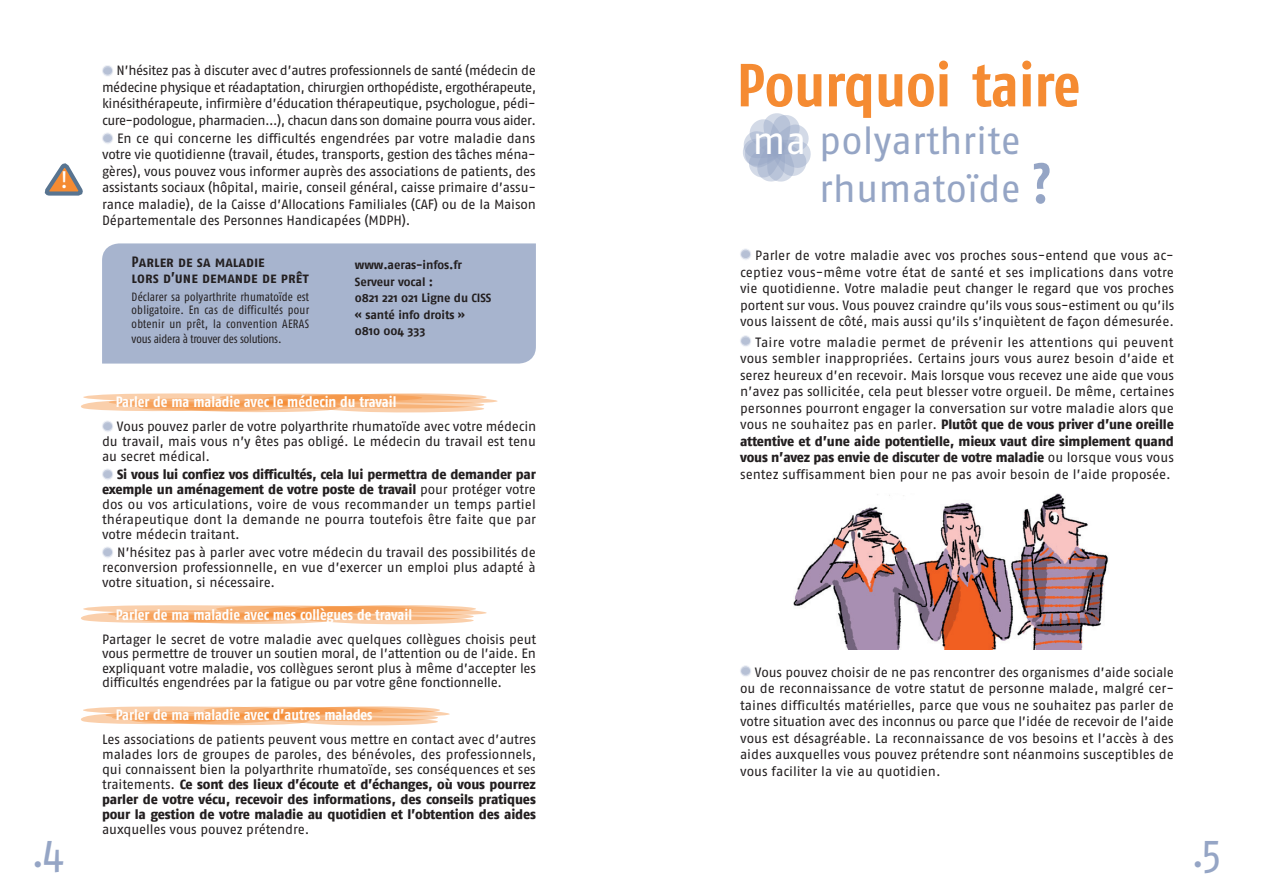
<style>
.page{position:relative;width:1276px;height:893px;background:#fff}
.page>*{position:absolute;margin:0;border:0;box-sizing:border-box;transform-origin:0 0}
.t1{font:700 60.6px "Fago Co";letter-spacing:-.005em;color:#f58b32}
.t2{font:46.5px "Fago Co Caps";color:#95a5c5}
.t3{font:38.25px/47.8px "Fago No";color:#95a5c5}
.t4{font:24px "Fago No";color:#fff}
.t5{font:700 15px "Fago Co";letter-spacing:-.005em;color:#fff}
.t6{font:15px/16.5px "Fago Co Bold Caps";color:#231f20}
.t7{font:13.5px/16.5px "Fago No";letter-spacing:-.01em;color:#231f20;text-align:justify}
.t8{font:12px/13.5px "Fago Co Lf";letter-spacing:.015em;color:#231f20;text-align:justify}
.t9{font:700 12px/16.5px "Fago No";letter-spacing:-.01em;color:#231f20}
.t10{font:12px "Fago Co Lf";letter-spacing:-.01em;color:#231f20}
.s1{color:#fff}
.s2{font-family:"Fago Co";font-weight:700;font-size:55.5px}
.s3{font-weight:800}
</style>
<div class="page">
<img style="left:793px;top:493px;width:316px;height:156px">
<svg style="left:743px;top:113px;width:68px;height:69px"></svg>
<svg style="left:81px;top:393px;width:417px;height:20px;background:#f8c295"></svg>
<svg style="left:81px;top:605px;width:406px;height:20px;background:#f8c295"></svg>
<svg style="left:81px;top:706px;width:369px;height:20px;background:#f8c295"></svg>
<svg style="left:44px;top:163px;width:38px;height:33px"></svg>
<div style="left:103px;top:65px;width:10px;height:10px;background:#f6f7fa;border-radius:50%"></div>
<div style="left:102px;top:67px;width:11px;height:10px;border:1px solid #e2e6f0;border-radius:50%"></div>
<svg style="left:102px;top:65px;width:10px;height:10px"></svg>
<div style="left:102px;top:65px;width:11px;height:10px;border:1px solid #e2e6f0;border-radius:50%"></div>
<div style="left:103px;top:133px;width:10px;height:10px;background:#f0f2f6;border-radius:50%"></div>
<div style="left:103px;top:134px;width:10px;height:10px;background:#f6f7fa;border-radius:50%"></div>
<div style="left:102px;top:134px;width:11px;height:10px;border:1px solid #e2e6f0;border-radius:50%"></div>
<svg style="left:102px;top:133px;width:10px;height:10px"></svg>
<div style="left:102px;top:133px;width:11px;height:10px;border:1px solid #e2e6f0;border-radius:50%"></div>
<div style="left:103px;top:421px;width:10px;height:10px;background:#f0f2f7;border-radius:50%"></div>
<div style="left:103px;top:422px;width:10px;height:10px;background:#f6f7fa;border-radius:50%"></div>
<div style="left:102px;top:422px;width:11px;height:10px;border:1px solid #e2e6f0;border-radius:50%"></div>
<svg style="left:102px;top:421px;width:10px;height:10px"></svg>
<div style="left:102px;top:421px;width:11px;height:10px;border:1px solid #e2e6f0;border-radius:50%"></div>
<div style="left:103px;top:469px;width:10px;height:10px;background:#f0f2f7;border-radius:50%"></div>
<div style="left:103px;top:470px;width:10px;height:10px;background:#f6f7fa;border-radius:50%"></div>
<div style="left:102px;top:470px;width:11px;height:10px;border:1px solid #e2e6f0;border-radius:50%"></div>
<svg style="left:102px;top:469px;width:10px;height:10px"></svg>
<div style="left:102px;top:469px;width:11px;height:10px;border:1px solid #e2e6f0;border-radius:50%"></div>
<div style="left:103px;top:547px;width:10px;height:10px;background:#f0f2f7;border-radius:50%"></div>
<div style="left:103px;top:548px;width:10px;height:10px;background:#f6f7fa;border-radius:50%"></div>
<div style="left:102px;top:548px;width:11px;height:10px;border:1px solid #e2e6f0;border-radius:50%"></div>
<svg style="left:102px;top:547px;width:10px;height:10px"></svg>
<div style="left:102px;top:547px;width:11px;height:10px;border:1px solid #e2e6f0;border-radius:50%"></div>
<div style="left:102px;top:243px;width:434px;height:121px;background:#a7b4ce"></div>
<div style="left:740px;top:249px;width:11px;height:10px;border:1px solid #e2e6f0;border-radius:50%"></div>
<div style="left:740px;top:250px;width:11px;height:10px;border:1px solid #e2e6f0;border-radius:50%"></div>
<div style="left:740px;top:249px;width:10px;height:10px;background:#b6c0d5;border-radius:50%"></div>
<div style="left:740px;top:249px;width:10px;height:10px;border:1px solid #e2e6f0;border-radius:50%"></div>
<div style="left:740px;top:335px;width:11px;height:10px;border:1px solid #e2e6f0;border-radius:50%"></div>
<div style="left:740px;top:337px;width:11px;height:10px;background:#d6dbe8;border-radius:50%"></div>
<div style="left:740px;top:337px;width:11px;height:10px;border:1px solid #e2e6f0;border-radius:50%"></div>
<svg style="left:740px;top:336px;width:10px;height:9px"></svg>
<div style="left:740px;top:335px;width:10px;height:10px;border:1px solid #e2e6f0;border-radius:50%"></div>
<div style="left:740px;top:665px;width:11px;height:10px;border:1px solid #e2e6f0;border-radius:50%"></div>
<div style="left:740px;top:667px;width:11px;height:10px;background:#d6dbe8;border-radius:50%"></div>
<div style="left:740px;top:667px;width:11px;height:10px;border:1px solid #e2e6f0;border-radius:50%"></div>
<svg style="left:740px;top:666px;width:10px;height:9px"></svg>
<div style="left:740px;top:665px;width:10px;height:10px;border:1px solid #e2e6f0;border-radius:50%"></div>
<h3 class="t4" style="left:60px;top:166px;width:10px">!</h3>
<p class="t7" style="left:102px;top:62px;width:435px;text-indent:15px">N’hésitez pas à discuter avec d’autres professionnels de santé (médecin de médecine physique et réadaptation, chirurgien orthopédiste, ergothérapeute, kinésithérapeute, infirmière d’éducation thérapeutique, psychologue, pédi&shy;cure-podologue, pharmacien…), chacun dans son domaine pourra vous aider.</p>
<p class="t7" style="left:102px;top:130px;width:435px;text-indent:15px">En ce qui concerne les difficultés engendrées par votre maladie dans votre vie quotidienne (travail, études, transports, gestion des tâches ména&shy;gères), vous pouvez vous informer auprès des associations de patients, des assistants sociaux (hôpital, mairie, conseil général, caisse primaire d’assu&shy;rance maladie), de la Caisse d’Allocations Familiales (CAF) ou de la Maison Départementale des Personnes Handicapées (MDPH).</p>
<h1 class="t1" style="left:737px;top:50px;width:345px">Pourquoi taire</h1>
<h3 class="t3" style="left:819px;top:117px;width:233px;text-indent:-67px"><span class="s1">ma</span> polyarthrite rhumatoïde <span class="s2">?</span></h3>
<p class="t9" style="left:355px;top:256px;width:138px">www.aeras-infos.fr<br>Serveur vocal :<br>0821 221 021 Ligne du CISS « santé info droits »<br>0810 004 333</p>
<p class="t7" style="left:740px;top:247px;width:436px;text-indent:15px">Parler de votre maladie avec vos proches sous-entend que vous ac&shy;ceptiez vous-même votre état de santé et ses implications dans votre vie quotidienne. Votre maladie peut changer le regard que vos proches portent sur vous. Vous pouvez craindre qu’ils vous sous-estiment ou qu’ils vous laissent de côté, mais aussi qu’ils s’inquiètent de façon démesurée.</p>
<p class="t7" style="left:740px;top:334px;width:436px;text-indent:15px">Taire votre maladie permet de prévenir les attentions qui peuvent vous sembler inappropriées. Certains jours vous aurez besoin d’aide et serez heureux d’en recevoir. Mais lorsque vous recevez une aide que vous n’avez pas sollicitée, cela peut blesser votre orgueil. De même, certaines personnes pourront engager la conversation sur votre maladie alors que vous ne souhaitez pas en parler. <span class="s3">Plutôt que de vous priver d’une oreille attentive et d’une aide potentielle, mieux vaut dire simplement quand vous n’avez pas envie de discuter de votre maladie</span> ou lorsque vous vous sentez suffisamment bien pour ne pas avoir besoin de l’aide proposée.</p>
<p class="t6" style="left:132px;top:253px;width:178px">Parler de sa maladie<br>lors d’une demande de prêt</p>
<p class="t8" style="left:132px;top:290px;width:179px">Déclarer sa polyarthrite rhumatoïde est obligatoire. En cas de difficultés pour obtenir un prêt, la convention AERAS</p>
<p class="t10" style="left:132px;top:332px;width:151px">vous aidera à trouver des solutions.</p>
<p class="t5" style="left:116px;top:393px;width:282px">Parler de ma maladie avec le médecin du travail</p>
<p class="t7" style="left:102px;top:418px;width:435px;line-height:15px;text-indent:15px">Vous pouvez parler de votre polyarthrite rhumatoïde avec votre médecin du travail, mais vous n’y êtes pas obligé. Le médecin du travail est tenu au secret médical.</p>
<p class="t7" style="left:102px;top:466px;width:435px;line-height:15px;text-indent:15px"><span class="s3">Si vous lui confiez vos difficultés, cela lui permettra de demander par exemple un aménagement de votre poste de travail</span> pour protéger votre dos ou vos articulations, voire de vous recommander un temps partiel thérapeutique dont la demande ne pourra toutefois être faite que par votre médecin traitant.</p>
<p class="t7" style="left:102px;top:544px;width:435px;line-height:15px;text-indent:15px">N’hésitez pas à parler avec votre médecin du travail des possibilités de reconversion professionnelle, en vue d’exercer un emploi plus adapté à votre situation, si nécessaire.</p>
<p class="t5" style="left:116px;top:606px;width:298px">Parler de ma maladie avec mes collègues de travail</p>
<p class="t7" style="left:102px;top:632px;width:436px;line-height:14.4px">Partager le secret de votre maladie avec quelques collègues choisis peut vous permettre de trouver un soutien moral, de l’attention ou de l’aide. En expliquant votre maladie, vos collègues seront plus à même d’accepter les difficultés engendrées par la fatigue ou par votre gêne fonctionnelle.</p>
<p class="t5" style="left:116px;top:706px;width:258px">Parler de ma maladie avec d’autres malades</p>
<p class="t7" style="left:102px;top:732px;width:436px;line-height:15px">Les associations de patients peuvent vous mettre en contact avec d’autres malades lors de groupes de paroles, des bénévoles, des professionnels, qui connaissent bien la polyarthrite rhumatoïde, ses conséquences et ses traitements. <span class="s3">Ce sont des lieux d’écoute et d’échanges, où vous pourrez parler de votre vécu, recevoir des informations, des conseils pratiques pour la gestion de votre maladie au quotidien et l’obtention des aides</span></p>
<p class="t7" style="left:102px;top:821px;width:209px">auxquelles vous pouvez prétendre.</p>
<p class="t7" style="left:740px;top:664px;width:435px;text-indent:15px">Vous pouvez choisir de ne pas rencontrer des organismes d’aide sociale ou de reconnaissance de votre statut de personne malade, malgré cer&shy;taines difficultés matérielles, parce que vous ne souhaitez pas parler de votre situation avec des inconnus ou parce que l’idée de recevoir de l’aide vous est désagréable. La reconnaissance de vos besoins et l’accès à des aides auxquelles vous pouvez prétendre sont néanmoins susceptibles de vous faciliter la vie au quotidien.</p>
<h2 class="t2" style="left:31px;top:824px;width:34px">.4</h2>
<h2 class="t2" style="left:1191px;top:824px;width:31px">.5</h2>
</div>
